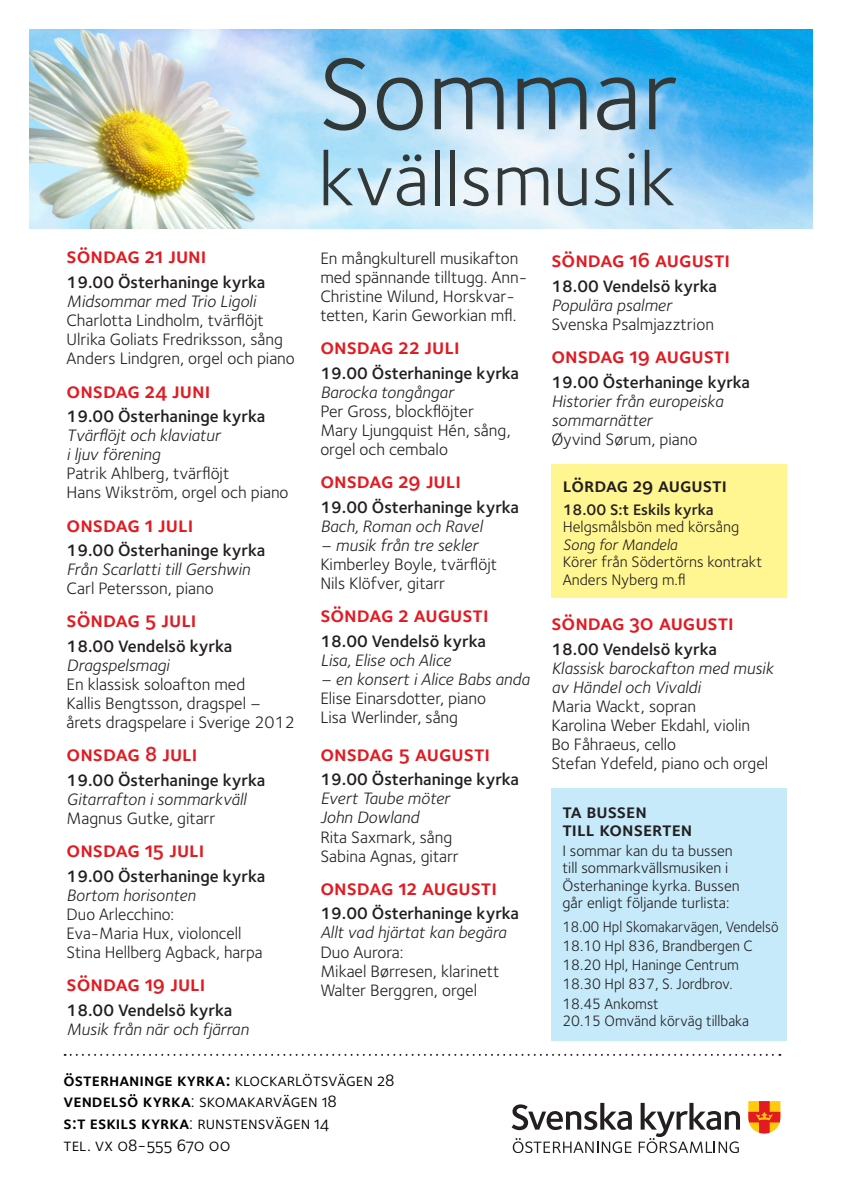
<style>
.page{position:relative;width:842px;height:1191px;background:#fff}
.page>*{position:absolute;margin:0;border:0;box-sizing:border-box;transform-origin:0 0}
.Annons_datumrad{font:105px "Foundry Sterling";color:#323738}
.Annons_datumrad-2{font:77px "Foundry Sterling";color:#323738}
.t1{font:22px "Foundry Sterling Demi Expert";color:#e21a21}
.t2{font:20.2px "Foundry Sterling Demi Expert";color:#231f20}
.t3{font:20.1px/17.4px "Foundry Sterling Demi Expert";color:#231f20}
.t4{font:18px/21.6px "Foundry Sterling Book Expert";color:#000}
.t5{font:18px "Foundry Sterling Demi Expert";color:#000}
.t6{font:17.1px/19px "Foundry Sterling";color:#231f20}
.t7{font:italic 17.1px/19px "Foundry Sterling";color:#231f20}
.t8{font:600 17.1px "Foundry Sterling";color:#231f20}
.t9{font:15.7px/17.4px "Foundry Sterling";color:#231f20}
.t10{font:600 15.7px "Foundry Sterling";color:#231f20}
.t11{font:italic 15.7px "Foundry Sterling";color:#231f20}
.t12{font:15.6px/17.4px "Foundry Sterling";color:#231f20;scale:.96 1}
.t13{font:15.6px "Foundry Sterling";color:#231f20;scale:.92 1}
.s1{font-style:normal}
.s2{font-style:italic}
.s3{font-family:"Foundry Sterling Book Expert"}
.s4{font-family:"Foundry Sterling Demi Expert"}
</style>
<div class="page">
<div style="left:551px;top:464px;width:236px;height:134px;background:#fff691"></div>
<svg style="left:513px;top:1138px;width:118px;height:15px"></svg>
<svg style="left:512px;top:1102px;width:120px;height:28px"></svg>
<svg style="left:639px;top:1102px;width:101px;height:51px"></svg>
<svg style="left:748px;top:1101px;width:32px;height:32px"></svg>
<svg style="left:65px;top:1053px;width:715px;height:2px"></svg>
<img style="left:29px;top:30px;width:784px;height:198px">
<div style="left:551px;top:788px;width:236px;height:252px;background:#c6eafa"></div>
<p class="t1" style="left:67px;top:243px;width:141px">söndag 21 juni</p>
<p class="t8" style="left:67px;top:272px;width:200px">19.00 Österhaninge kyrka</p>
<p class="t7" style="left:67px;top:292px;width:191px">Midsommar med Trio Ligoli</p>
<p class="t6" style="left:67px;top:311px;width:230px">Charlotta Lindholm, tvärflöjt<br>Ulrika Goliats Fredriksson, sång<br>Anders Lindgren, orgel och piano</p>
<p class="t1" style="left:67px;top:377px;width:145px">onsdag 24 juni</p>
<p class="t8" style="left:67px;top:406px;width:200px">19.00 Österhaninge kyrka</p>
<p class="t7" style="left:67px;top:426px;width:155px">Tvärflöjt och klaviatur i ljuv förening</p>
<p class="t6" style="left:67px;top:464px;width:164px">Patrik Ahlberg, tvärflöjt</p>
<p class="t6" style="left:67px;top:483px;width:223px">Hans Wikström, orgel och piano</p>
<p class="t1" style="left:67px;top:510px;width:128px">onsdag 1 juli</p>
<p class="t8" style="left:67px;top:540px;width:200px">19.00 Österhaninge kyrka</p>
<p class="t7" style="left:67px;top:560px;width:185px">Från Scarlatti till Gershwin</p>
<p class="t6" style="left:67px;top:579px;width:149px">Carl Petersson, piano</p>
<p class="t1" style="left:67px;top:606px;width:131px">söndag 5 juli</p>
<p class="t8" style="left:67px;top:636px;width:167px">18.00 Vendelsö kyrka</p>
<p class="t7" style="left:67px;top:656px;width:104px">Dragspelsmagi</p>
<p class="t6" style="left:67px;top:675px;width:180px">En klassisk soloafton med</p>
<p class="t6" style="left:67px;top:694px;width:230px">Kallis Bengtsson, dragspel – årets dragspelare i Sverige 2012</p>
<p class="t1" style="left:67px;top:740px;width:132px">onsdag 8 juli</p>
<p class="t8" style="left:67px;top:770px;width:200px">19.00 Österhaninge kyrka</p>
<p class="t7" style="left:67px;top:790px;width:181px">Gitarrafton i sommarkväll</p>
<p class="t6" style="left:67px;top:809px;width:150px">Magnus Gutke, gitarr</p>
<p class="t1" style="left:67px;top:836px;width:139px">onsdag 15 juli</p>
<p class="t8" style="left:67px;top:866px;width:200px">19.00 Österhaninge kyrka</p>
<p class="t7" style="left:67px;top:885px;width:130px">Bortom horisonten<br><span class="s1">Duo Arlecchino:</span></p>
<p class="t6" style="left:67px;top:924px;width:176px">Eva-Maria Hux, violoncell</p>
<p class="t6" style="left:67px;top:943px;width:198px">Stina Hellberg Agback, harpa</p>
<p class="t1" style="left:67px;top:970px;width:140px">söndag 19 juli</p>
<p class="t8" style="left:67px;top:1000px;width:167px">18.00 Vendelsö kyrka</p>
<p class="t7" style="left:67px;top:1019px;width:184px">Musik från när och fjärran</p>
<p class="Annons_datumrad" style="left:318px;top:33px;width:362px">Sommar</p>
<p class="Annons_datumrad-2" style="left:318px;top:135px;width:359px">kvällsmusik</p>
<p class="t6" style="left:320px;top:248px;width:208px">En mångkulturell musikafton med spännande tilltugg. Ann-<br>Christine Wilund, Horskvar&shy;tetten, Karin Geworkian mfl.</p>
<p class="t1" style="left:320px;top:333px;width:141px">onsdag 22 juli</p>
<p class="t8" style="left:320px;top:363px;width:200px">19.00 Österhaninge kyrka</p>
<p class="t7" style="left:320px;top:382px;width:135px">Barocka tongångar</p>
<p class="t6" style="left:320px;top:401px;width:155px">Per Gross, blockflöjter</p>
<p class="t6" style="left:320px;top:420px;width:192px">Mary Ljungquist Hén, sång, orgel och cembalo</p>
<p class="t1" style="left:320px;top:467px;width:142px">onsdag 29 juli</p>
<p class="t8" style="left:320px;top:497px;width:200px">19.00 Österhaninge kyrka</p>
<p class="t7" style="left:320px;top:516px;width:164px">Bach, Roman och Ravel</p>
<p class="t7" style="left:320px;top:535px;width:159px">– musik från tre sekler</p>
<p class="t6" style="left:320px;top:554px;width:178px">Kimberley Boyle, tvärflöjt</p>
<p class="t6" style="left:320px;top:573px;width:126px">Nils Klöfver, gitarr</p>
<p class="t1" style="left:320px;top:601px;width:170px">söndag 2 augusti</p>
<p class="t8" style="left:320px;top:630px;width:167px">18.00 Vendelsö kyrka</p>
<p class="t7" style="left:320px;top:650px;width:132px">Lisa, Elise och Alice</p>
<p class="t7" style="left:320px;top:669px;width:211px">– en konsert i Alice Babs anda<br><span class="s1">Elise Einarsdotter, piano</span></p>
<p class="t6" style="left:320px;top:707px;width:139px">Lisa Werlinder, sång</p>
<p class="t1" style="left:320px;top:740px;width:171px">onsdag 5 augusti</p>
<p class="t8" style="left:320px;top:769px;width:200px">19.00 Österhaninge kyrka</p>
<p class="t7" style="left:320px;top:789px;width:131px">Evert Taube möter<br>John Dowland</p>
<p class="t6" style="left:320px;top:827px;width:134px">Rita Saxmark, sång</p>
<p class="t6" style="left:320px;top:846px;width:140px">Sabina Agnas, gitarr</p>
<p class="t1" style="left:320px;top:874px;width:178px">onsdag 12 augusti</p>
<p class="t8" style="left:320px;top:903px;width:200px">19.00 Österhaninge kyrka</p>
<p class="t7" style="left:320px;top:923px;width:188px">Allt vad hjärtat kan begära</p>
<p class="t6" style="left:320px;top:942px;width:85px">Duo Aurora:</p>
<p class="t6" style="left:320px;top:961px;width:181px">Mikael Børresen, klarinett</p>
<p class="t6" style="left:320px;top:980px;width:158px">Walter Berggren, orgel</p>
<p class="t1" style="left:551px;top:246px;width:180px">söndag 16 augusti</p>
<p class="t8" style="left:551px;top:276px;width:167px">18.00 Vendelsö kyrka</p>
<p class="t6" style="left:551px;top:295px;width:164px"><span class="s2">Populära psalmer<br></span>Svenska Psalmjazztrion</p>
<p class="t1" style="left:551px;top:342px;width:180px">onsdag 19 augusti</p>
<p class="t8" style="left:551px;top:372px;width:200px">19.00 Österhaninge kyrka</p>
<p class="t7" style="left:551px;top:391px;width:173px">Historier från europeiska</p>
<p class="t7" style="left:551px;top:410px;width:102px">sommarnätter</p>
<p class="t6" style="left:551px;top:429px;width:147px">Øyvind Sørum, piano</p>
<p class="t2" style="left:563px;top:473px;width:166px">lördag 29 augusti</p>
<p class="t10" style="left:563px;top:500px;width:152px">18.00 S:t Eskils kyrka</p>
<p class="t9" style="left:563px;top:518px;width:178px">Helgsmålsbön med körsång</p>
<p class="t11" style="left:563px;top:535px;width:116px">Song for Mandela</p>
<p class="t9" style="left:563px;top:553px;width:201px">Körer från Södertörns kontrakt</p>
<p class="t9" style="left:563px;top:570px;width:124px">Anders Nyberg m.fl</p>
<p class="t1" style="left:551px;top:609px;width:184px">söndag 30 augusti</p>
<p class="t8" style="left:551px;top:639px;width:167px">18.00 Vendelsö kyrka</p>
<p class="t7" style="left:551px;top:659px;width:223px">Klassisk barockafton med musik av Händel och Vivaldi</p>
<p class="t6" style="left:551px;top:697px;width:146px">Maria Wackt, sopran</p>
<p class="t6" style="left:551px;top:716px;width:200px">Karolina Weber Ekdahl, violin</p>
<p class="t6" style="left:551px;top:735px;width:126px">Bo Fåhraeus, cello</p>
<p class="t6" style="left:551px;top:754px;width:218px">Stefan Ydefeld, piano och orgel</p>
<p class="t3" style="left:562px;top:802px;width:131px">ta bussen<br>till konserten</p>
<p class="t9" style="left:562px;top:841px;width:179px">I sommar kan du ta bussen till sommarkvällsmusiken i<br>Österhaninge kyrka. Bussen går enligt följande turlista:</p>
<p class="t13" style="left:562px;top:918px;width:236px">18.00 Hpl Skomakarvägen, Vendelsö</p>
<p class="t12" style="left:562px;top:937px;width:200px">18.10 Hpl 836, Brandbergen C</p>
<p class="t12" style="left:562px;top:956px;width:185px">18.20 Hpl, Haninge Centrum</p>
<p class="t12" style="left:562px;top:975px;width:179px">18.30 Hpl 837, S. Jordbrov.</p>
<p class="t12" style="left:562px;top:994px;width:196px">18.45 Ankomst<br>20.15 Omvänd körväg tillbaka</p>
<p class="t5" style="left:64px;top:1068px;width:333px">österhaninge kyrka: <span class="s3">klockarlötsvägen 28</span></p>
<p class="t4" style="left:64px;top:1090px;width:275px"><span class="s4">vendelsö kyrka</span>: skomakarvägen 18</p>
<p class="t4" style="left:64px;top:1112px;width:267px"><span class="s4">s:t eskils kyrka</span>: runstensvägen 14 tel. vx 08-555 670 00</p>
</div>
